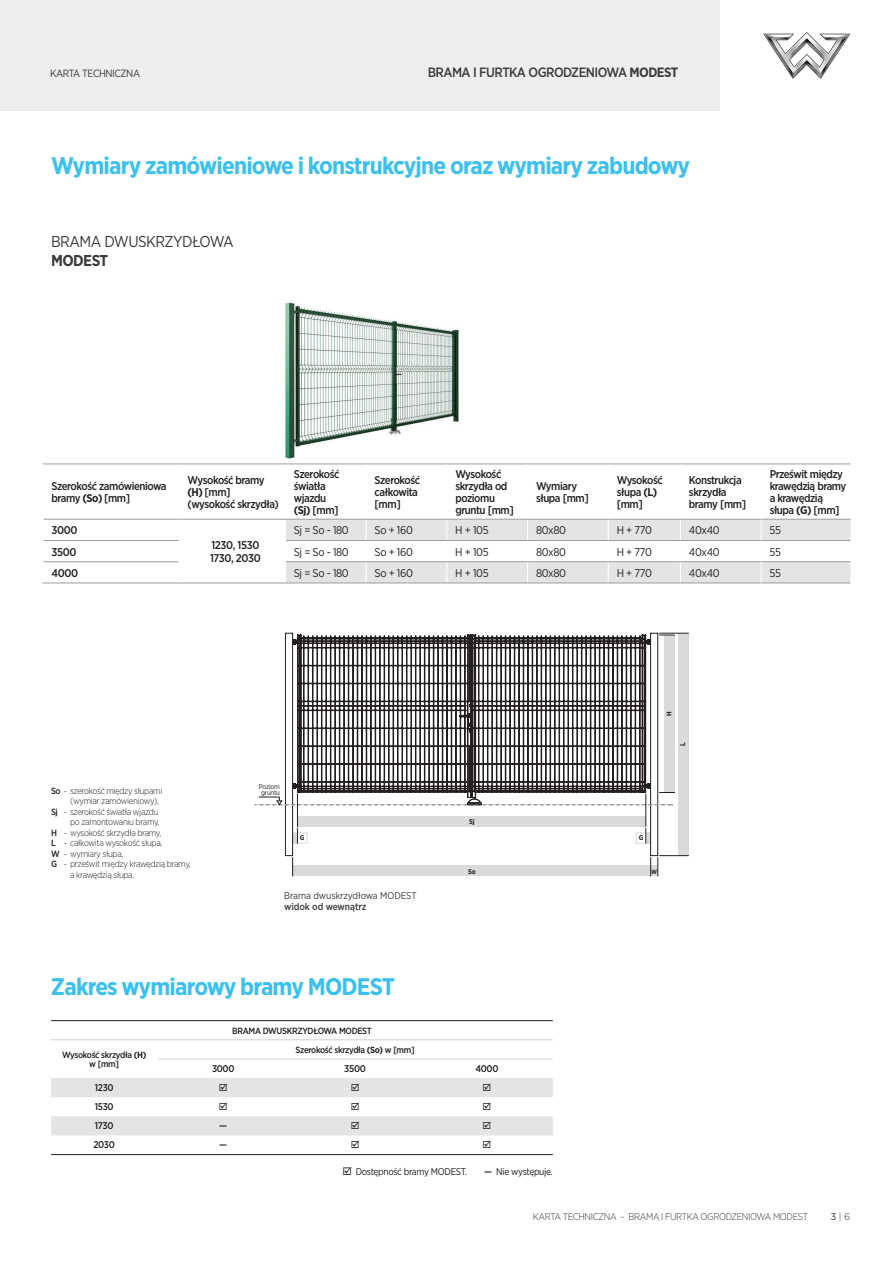
<style>
.page{position:relative;width:893px;height:1263px;background:#fff}
.page>*{position:absolute;margin:0;border:0;box-sizing:border-box;transform-origin:0 0}
.t1{font:700 24px "Gotham Narrow";letter-spacing:-.035em;color:#3bc0ef}
.t2{font:15.75px "Gotham Narrow";letter-spacing:-.035em;color:#3c3c3b}
.t3{font:700 15.75px "Gotham Narrow";letter-spacing:-.035em;color:#3c3c3b}
.t4{font:500 13.5px "Gotham Narrow";letter-spacing:-.04em;color:#3c3c3b}
.t5{font:500 11.25px/12px "Gotham Narrow";letter-spacing:-.04em;color:#231f20}
.t6{font:11.25px "Gotham Narrow";letter-spacing:-.035em;color:#231f20}
.t7{font:10.5px "Gotham Narrow";letter-spacing:-.04em;color:#3c3c3b}
.t8{font:300 9.75px "Gotham Narrow";letter-spacing:-.035em;color:#3c3c3b}
.t9{font:9.75px "Gotham Narrow";letter-spacing:-.035em;color:#231f20}
.t10{font:500 9.75px/19.2px "Gotham Narrow";letter-spacing:-.035em;color:#231f20;text-align:justify}
.t11{font:9.75px "Gotham Narrow";letter-spacing:-.01em;color:#3c3c3b}
.t12{font:500 9.75px "Gotham Narrow";letter-spacing:-.01em;color:#3c3c3b}
.t13{font:300 9.75px "Gotham";color:#3c3c3b}
.t14{font:300 9px "Gotham Narrow";letter-spacing:-.035em;color:#231f20}
.t15{font:500 9px/9.8px "Gotham Narrow";letter-spacing:-.035em;color:#231f20;text-align:center}
.t16{font:6.9px/5.8px "Gotham Narrow";letter-spacing:-.035em;color:#231f20;text-align:center}
.t17{font:700 6.9px "Gotham Narrow";color:#231f20}
.t18{font:700 6.15px "Gotham Narrow";color:#231f20}
.s1{font-weight:700}
.s2{font-weight:500}
.s3{font-weight:400}
</style>
<div class="page">
<div style="left:0;top:0;width:721px;height:111px;background:#eeeeef"></div>
<svg style="left:763px;top:32px;width:87px;height:47px"></svg>
<svg style="left:44px;top:518px;width:806px;height:65px"></svg>
<hr style="left:178px;top:520px;width:2px;height:20px;background:#fff">
<hr style="left:178px;top:540px;width:2px;height:22px;background:#fff">
<hr style="left:178px;top:562px;width:2px;height:21px;background:#fff">
<hr style="left:42px;top:464px;width:137px;height:1px;background:#9d9d9c">
<hr style="left:179px;top:464px;width:187px;height:1px;background:#9d9d9c">
<hr style="left:366px;top:464px;width:242px;height:1px;background:#9d9d9c">
<hr style="left:608px;top:464px;width:242px;height:1px;background:#9d9d9c">
<hr style="left:44px;top:519px;width:135px;height:1px;background:#9d9d9c">
<hr style="left:179px;top:519px;width:187px;height:1px;background:#9d9d9c">
<hr style="left:366px;top:519px;width:242px;height:1px;background:#9d9d9c">
<hr style="left:608px;top:519px;width:153px;height:1px;background:#9d9d9c">
<hr style="left:42px;top:464px;width:2px;height:55px;background:#fff">
<hr style="left:178px;top:464px;width:2px;height:55px;background:#fff">
<hr style="left:285px;top:464px;width:1px;height:55px;background:#fff">
<hr style="left:365px;top:464px;width:2px;height:55px;background:#fff">
<hr style="left:446px;top:464px;width:1px;height:55px;background:#fff">
<hr style="left:527px;top:464px;width:1px;height:55px;background:#fff">
<hr style="left:608px;top:464px;width:1px;height:55px;background:#fff">
<hr style="left:680px;top:464px;width:1px;height:55px;background:#fff">
<hr style="left:286px;top:540px;width:80px;height:1px;background:#9d9d9c">
<hr style="left:366px;top:540px;width:242px;height:1px;background:#9d9d9c">
<hr style="left:608px;top:540px;width:153px;height:1px;background:#9d9d9c">
<hr style="left:286px;top:561px;width:80px;height:1px;background:#9d9d9c">
<hr style="left:366px;top:561px;width:242px;height:1px;background:#9d9d9c">
<hr style="left:608px;top:561px;width:153px;height:1px;background:#9d9d9c">
<hr style="left:179px;top:583px;width:187px;height:1px;background:#9d9d9c">
<hr style="left:366px;top:583px;width:242px;height:1px;background:#9d9d9c">
<hr style="left:608px;top:583px;width:153px;height:1px;background:#9d9d9c">
<hr style="left:44px;top:540px;width:135px;height:1px;background:#9d9d9c">
<hr style="left:44px;top:561px;width:135px;height:1px;background:#9d9d9c">
<hr style="left:42px;top:583px;width:137px;height:1px;background:#9d9d9c">
<hr style="left:761px;top:519px;width:89px;height:1px;background:#9d9d9c">
<hr style="left:761px;top:540px;width:89px;height:1px;background:#9d9d9c">
<hr style="left:761px;top:561px;width:89px;height:1px;background:#9d9d9c">
<hr style="left:761px;top:583px;width:89px;height:1px;background:#9d9d9c">
<hr style="left:760px;top:520px;width:2px;height:20px;background:#fff">
<hr style="left:760px;top:541px;width:2px;height:20px;background:#fff">
<hr style="left:760px;top:562px;width:2px;height:21px;background:#fff">
<img style="left:285px;top:302px;width:174px;height:157px">
<svg style="left:651px;top:866px;width:6px;height:10px"></svg>
<div style="left:678px;top:633px;width:10px;height:223px;background:#dadad9"></div>
<svg style="left:675px;top:633px;width:13px;height:1px"></svg>
<svg style="left:285px;top:633px;width:390px;height:223px"></svg>
<svg style="left:255px;top:797px;width:418px;height:9px"></svg>
<hr style="left:645px;top:794px;width:1px;height:33px;background:#231f20">
<hr style="left:297px;top:794px;width:1px;height:33px;background:#231f20">
<div style="left:293px;top:866px;width:358px;height:10px;background:#dadad9"></div>
<svg style="left:650px;top:857px;width:1px;height:19px"></svg>
<svg style="left:292px;top:857px;width:1px;height:19px"></svg>
<svg style="left:657px;top:855px;width:31px;height:21px"></svg>
<svg style="left:645px;top:828px;width:1px;height:15px"></svg>
<svg style="left:51px;top:1135px;width:502px;height:1px"></svg>
<hr style="left:51px;top:1154px;width:502px;height:1px;background:#231f20">
<hr style="left:51px;top:1020px;width:502px;height:1px;background:#231f20">
<hr style="left:51px;top:1039px;width:502px;height:1px;background:#d1d0cf">
<hr style="left:157px;top:1059px;width:396px;height:1px;background:#d1d0cf">
<svg style="left:51px;top:1078px;width:502px;height:57px"></svg>
<p class="t7" style="left:50px;top:69px;width:91px">KARTA TECHNICZNA</p>
<p class="t4" style="left:428px;top:67px;width:252px">BRAMA I FURTKA OGRODZENIOWA <span class="s1">MODEST</span></p>
<h1 class="t1" style="left:51px;top:158px;width:641px">Wymiary zamówieniowe i konstrukcyjne oraz wymiary zabudowy</h1>
<h2 class="t2" style="left:51px;top:236px;width:184px">BRAMA DWUSKRZYDŁOWA</h2>
<h2 class="t3" style="left:51px;top:255px;width:59px">MODEST</h2>
<p class="t5" style="left:52px;top:480px;width:117px;line-height:12.8px">Szerokość zamówieniowa bramy <span class="s1">(So)</span> [mm]</p>
<p class="t5" style="left:188px;top:475px;width:93px">Wysokość bramy <span class="s1">(H)</span> [mm] (wysokość skrzydła)</p>
<p class="t5" style="left:294px;top:469px;width:47px">Szerokość światła wjazdu <span class="s1">(Sj)</span> [mm]</p>
<p class="t5" style="left:375px;top:475px;width:47px">Szerokość całkowita [mm]</p>
<p class="t5" style="left:455px;top:469px;width:60px">Wysokość skrzydła od poziomu gruntu [mm]</p>
<p class="t5" style="left:536px;top:481px;width:54px">Wymiary słupa [mm]</p>
<p class="t5" style="left:617px;top:475px;width:48px">Wysokość słupa <span class="s1">(L) </span>[mm]</p>
<p class="t5" style="left:689px;top:475px;width:59px">Konstrukcja skrzydła bramy [mm]</p>
<p class="t5" style="left:770px;top:469px;width:78px">Prześwit między krawędzią bramy a krawędzią słupa <span class="s1">(G)</span> [mm]</p>
<p class="t5" style="left:52px;top:525px;width:27px">3000</p>
<p class="t6" style="left:294px;top:526px;width:56px">Sj = So - 180</p>
<p class="t6" style="left:375px;top:526px;width:40px">So + 160</p>
<p class="t6" style="left:455px;top:526px;width:35px">H + 105</p>
<p class="t6" style="left:536px;top:526px;width:32px">80x80</p>
<p class="t6" style="left:617px;top:526px;width:37px">H + 770</p>
<p class="t6" style="left:689px;top:526px;width:32px">40x40</p>
<p class="t6" style="left:770px;top:526px;width:13px">55</p>
<p class="t5" style="left:210px;top:540px;width:52px;line-height:12.8px">1230, 1530<br>1730, 2030</p>
<p class="t5" style="left:52px;top:547px;width:26px">3500</p>
<p class="t6" style="left:294px;top:547px;width:56px">Sj = So - 180</p>
<p class="t6" style="left:375px;top:547px;width:40px">So + 160</p>
<p class="t6" style="left:455px;top:547px;width:35px">H + 105</p>
<p class="t6" style="left:536px;top:547px;width:32px">80x80</p>
<p class="t6" style="left:617px;top:547px;width:37px">H + 770</p>
<p class="t6" style="left:689px;top:547px;width:32px">40x40</p>
<p class="t6" style="left:770px;top:547px;width:13px">55</p>
<p class="t5" style="left:52px;top:568px;width:28px">4000</p>
<p class="t6" style="left:294px;top:569px;width:56px">Sj = So - 180</p>
<p class="t6" style="left:375px;top:569px;width:40px">So + 160</p>
<p class="t6" style="left:455px;top:569px;width:35px">H + 105</p>
<p class="t6" style="left:536px;top:569px;width:32px">80x80</p>
<p class="t6" style="left:617px;top:569px;width:37px">H + 770</p>
<p class="t6" style="left:689px;top:569px;width:32px">40x40</p>
<p class="t6" style="left:770px;top:569px;width:13px">55</p>
<p class="t14" style="left:51px;top:787px;width:113px"><span class="s2">So</span> - szerokość między słupami</p>
<p class="t14" style="left:70px;top:798px;width:90px">(wymiar zamówieniowy),</p>
<p class="t14" style="left:51px;top:808px;width:109px"><span class="s2">Sj</span> - szerokość światła wjazdu</p>
<p class="t14" style="left:70px;top:819px;width:91px">po zamontowaniu bramy,</p>
<p class="t14" style="left:51px;top:829px;width:112px"><span class="s2">H</span> - wysokość skrzydła bramy,</p>
<p class="t14" style="left:51px;top:840px;width:113px"><span class="s2">L</span> - całkowita wysokość słupa,</p>
<p class="t14" style="left:51px;top:850px;width:74px"><span class="s2">W</span> - wymiary słupa,</p>
<p class="t14" style="left:51px;top:861px;width:141px"><span class="s2">G</span> - prześwit między krawędzią bramy,</p>
<p class="t14" style="left:70px;top:871px;width:66px">a krawędzią słupa.</p>
<p class="t16" style="left:259px;top:784px;width:23px">Poziom gruntu</p>
<p class="t17" style="left:300px;top:835px;width:6px">G</p>
<p class="t11" style="left:284px;top:892px;width:134px">Brama dwuskrzydłowa MODEST</p>
<p class="t12" style="left:284px;top:903px;width:84px">widok od wewnątrz</p>
<h1 class="t1" style="left:51px;top:979px;width:345px">Zakres wymiarowy bramy MODEST</h1>
<p class="t15" style="left:232px;top:1027px;width:141px">BRAMA DWUSKRZYDŁOWA MODEST</p>
<p class="t17" style="left:469px;top:819px;width:7px">Sj</p>
<p class="t17" style="left:468px;top:869px;width:9px">So</p>
<p class="t15" style="left:62px;top:1050px;width:86px">Wysokość skrzydła <span class="s1">(H) </span>w [mm]</p>
<p class="t10" style="left:95px;top:1079px;width:20px">1230<br>1530<br>1730</p>
<p class="t15" style="left:296px;top:1046px;width:121px">Szerokość skrzydła <span class="s1">(So)</span> w [mm]</p>
<p class="t10" style="left:212px;top:1060px;width:24px">3000</p>
<p class="t10" style="left:344px;top:1060px;width:23px">3500</p>
<p class="t10" style="left:475px;top:1060px;width:25px">4000</p>
<p class="t10" style="left:219px;top:1117px;width:10px">—</p>
<p class="t10" style="left:93px;top:1136px;width:23px">2030</p>
<p class="t10" style="left:219px;top:1136px;width:10px">—</p>
<p class="t9" style="left:356px;top:1168px;width:113px">Dostępność bramy MODEST.</p>
<p class="t9" style="left:484px;top:1168px;width:70px"><span class="s2">—</span> Nie występuje.</p>
<p class="t17" style="left:666px;top:716px;width:6px;rotate:-90deg">H</p>
<p class="t17" style="left:680px;top:746px;width:5px;rotate:-90deg">L</p>
<p class="t17" style="left:639px;top:835px;width:6px">G</p>
<p class="t18" style="left:651px;top:870px;width:7px">W</p>
<p class="t8" style="left:533px;top:1213px;width:276px">KARTA TECHNICZNA – BRAMA I FURTKA OGRODZENIOWA MODEST</p>
<p class="t13" style="left:830px;top:1213px;width:21px"><span class="s3">3</span> | 6</p>
</div>
